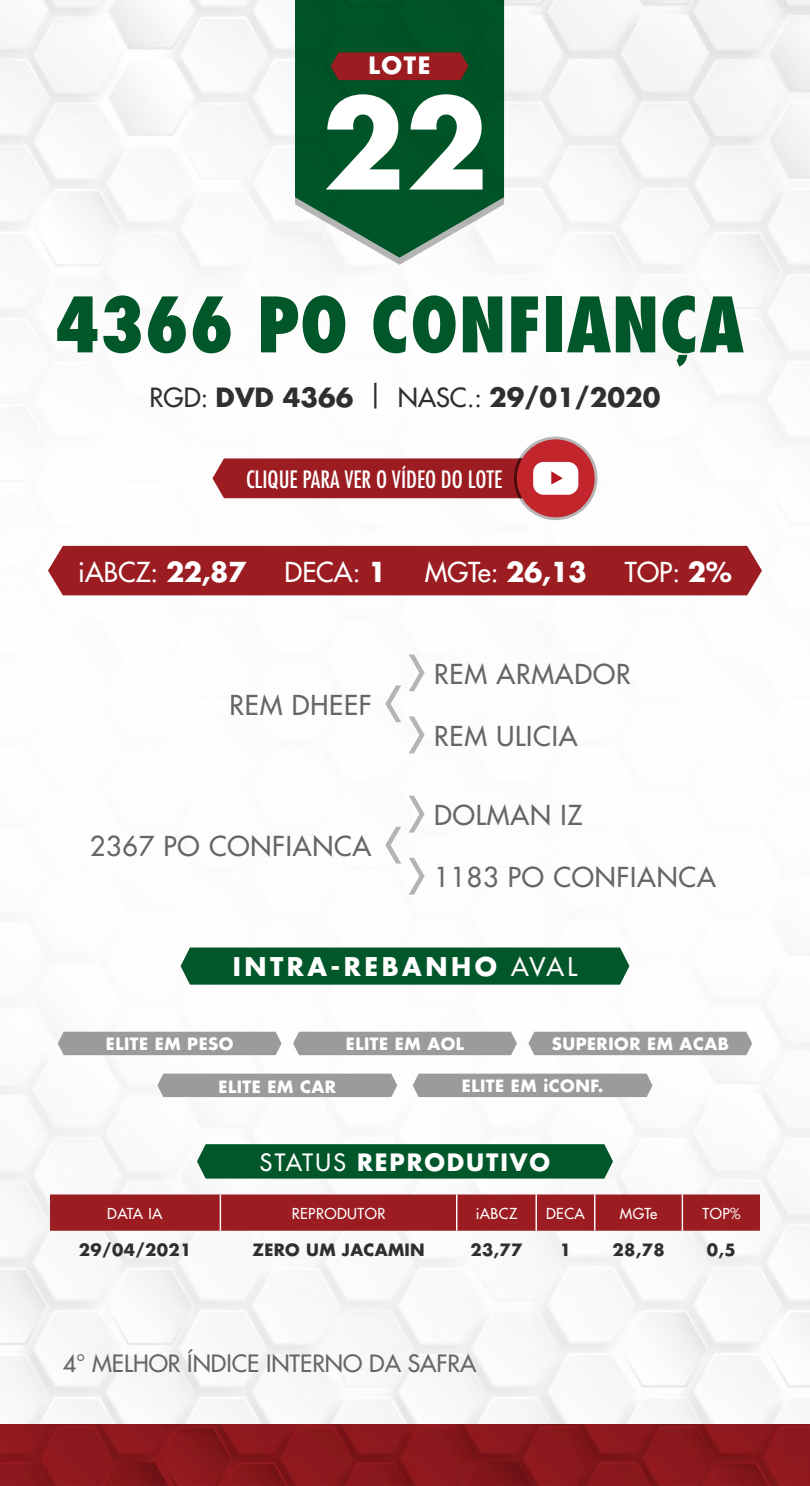
<style>
.page{position:relative;width:810px;height:1486px;background:#fff}
.page>*{position:absolute;margin:0;border:0;box-sizing:border-box;transform-origin:0 0}
.t1{font:700 121.43px "Futura Std";color:#fff}
.t2{font:800 condensed 74.18px "Futura Std";color:#015729}
.t3{font:500 26.78px "Futura Std";letter-spacing:.03em;color:#666}
.t4{font:500 26.78px "Futura Std";color:#fff}
.t5{font:700 25.72px "Futura Std";color:#2f2f2f}
.t6{font:700 25.12px "Futura Std";letter-spacing:.14em;color:#fff}
.t7{font:condensed 23.33px "Futura Std";color:#fff}
.t8{font:500 23.25px "Futura Std";color:#666}
.t9{font:700 23.25px "Futura Std";letter-spacing:.08em;color:#fff}
.t10{font:700 16.5px "Futura Std";letter-spacing:.03em;color:#fff}
.t11{font:700 16.5px "Futura Std";letter-spacing:.02em;color:#2f2f2f}
.t12{font:500 14.7px "Futura Std";letter-spacing:.03em;color:#fff}
.s1{font-weight:500}
.s2{font-weight:700}
</style>
<div class="page">
<img style="left:0;top:0;width:810px;height:1424px">
<div style="left:48px;top:546px;width:714px;height:49px;background:#9b1c21"></div>
<div style="left:295px;top:0;width:209px;height:187px;background:#005427"></div>
<svg style="left:295px;top:187px;width:209px;height:78px"></svg>
<svg style="left:331px;top:52px;width:137px;height:28px;background:#901f21"></svg>
<svg style="left:514px;top:436px;width:84px;height:84px"></svg>
<div style="left:517px;top:439px;width:78px;height:78px;background:#c2252c;border-radius:50%"></div>
<svg style="left:212px;top:458px;width:381px;height:40px;background:#a9363b"></svg>
<div style="left:197px;top:1144px;width:416px;height:34px;background:#015729"></div>
<div style="left:50px;top:1194px;width:710px;height:36px;background:#9b1c21"></div>
<hr style="left:220px;top:1194px;width:1px;height:36px;background:#fff">
<hr style="left:456px;top:1194px;width:1px;height:36px;background:#fff">
<hr style="left:536px;top:1194px;width:1px;height:36px;background:#fff">
<hr style="left:594px;top:1194px;width:1px;height:36px;background:#fff">
<hr style="left:682px;top:1194px;width:1px;height:36px;background:#fff">
<svg style="left:385px;top:685px;width:16px;height:37px"></svg>
<svg style="left:409px;top:654px;width:16px;height:37px"></svg>
<svg style="left:409px;top:716px;width:16px;height:37px"></svg>
<svg style="left:385px;top:826px;width:16px;height:37px"></svg>
<svg style="left:409px;top:795px;width:16px;height:37px"></svg>
<svg style="left:409px;top:857px;width:16px;height:37px"></svg>
<svg style="left:58px;top:1031px;width:224px;height:24px;background:#a0a0a0"></svg>
<svg style="left:293px;top:1031px;width:224px;height:24px;background:#a0a0a0"></svg>
<svg style="left:528px;top:1031px;width:224px;height:24px;background:#a0a0a0"></svg>
<div style="left:413px;top:1073px;width:240px;height:24px;background:#9b9b9b"></div>
<div style="left:157px;top:1073px;width:240px;height:24px;background:#9b9b9b"></div>
<div style="left:181px;top:947px;width:448px;height:37px;background:#015729"></div>
<img style="left:0;top:1424px;width:810px;height:61px">
<p class="t9" style="left:368px;top:50px;width:64px">LOTE</p>
<h1 class="t1" style="left:322px;top:63px;width:168px">22</h1>
<h2 class="t2" style="left:55px;top:278px;width:691px">4366 PO CONFIANÇA</h2>
<p class="t5" style="left:150px;top:380px;width:512px"><span class="s1">RGD:</span> DVD 4366 <sup>|</sup> <span class="s1">NASC.:</span> 29/01/2020</p>
<p class="t7" style="left:246px;top:465px;width:258px">CLIQUE PARA VER O VÍDEO DO LOTE</p>
<p class="t4" style="left:78px;top:555px;width:170px">iABCZ: <span class="s2">22,87</span></p>
<p class="t4" style="left:285px;top:555px;width:104px">DECA: <span class="s2">1</span></p>
<p class="t4" style="left:425px;top:555px;width:164px">MGTe: <span class="s2">26,13</span></p>
<p class="t4" style="left:625px;top:555px;width:108px">TOP: <span class="s2">2%</span></p>
<p class="t3" style="left:230px;top:688px;width:143px">REM DHEEF</p>
<p class="t3" style="left:90px;top:829px;width:283px">2367 PO CONFIANCA</p>
<p class="t3" style="left:434px;top:657px;width:198px">REM ARMADOR</p>
<p class="t3" style="left:434px;top:719px;width:145px">REM ULICIA</p>
<p class="t3" style="left:434px;top:798px;width:149px">DOLMAN IZ</p>
<p class="t3" style="left:434px;top:860px;width:283px">1183 PO CONFIANCA</p>
<p class="t6" style="left:233px;top:950px;width:346px">INTRA-REBANHO <span class="s1">AVAL</span></p>
<p class="t10" style="left:106px;top:1032px;width:129px">ELITE EM PESO</p>
<p class="t10" style="left:346px;top:1032px;width:120px">ELITE EM AOL</p>
<p class="t10" style="left:552px;top:1032px;width:179px">SUPERIOR EM ACAB</p>
<p class="t10" style="left:219px;top:1076px;width:119px">ELITE EM CAR</p>
<p class="t10" style="left:462px;top:1074px;width:143px">ELITE EM iCONF.</p>
<p class="t9" style="left:260px;top:1146px;width:292px"><span class="s1">STATUS</span> REPRODUTIVO</p>
<p class="t12" style="left:107px;top:1203px;width:57px">DATA IA</p>
<p class="t12" style="left:292px;top:1203px;width:95px">REPRODUTOR</p>
<p class="t12" style="left:476px;top:1203px;width:43px">iABCZ</p>
<p class="t12" style="left:546px;top:1203px;width:40px">DECA</p>
<p class="t12" style="left:620px;top:1203px;width:39px">MGTe</p>
<p class="t12" style="left:703px;top:1203px;width:39px">TOP%</p>
<p class="t11" style="left:79px;top:1238px;width:114px">29/04/2021</p>
<p class="t11" style="left:252px;top:1238px;width:174px">ZERO UM JACAMIN</p>
<p class="t11" style="left:470px;top:1238px;width:54px">23,77</p>
<p class="t11" style="left:560px;top:1238px;width:13px">1</p>
<p class="t11" style="left:612px;top:1238px;width:54px">28,78</p>
<p class="t11" style="left:707px;top:1238px;width:30px">0,5</p>
<p class="t8" style="left:63px;top:1348px;width:415px">4° MELHOR ÍNDICE INTERNO DA SAFRA</p>
</div>
